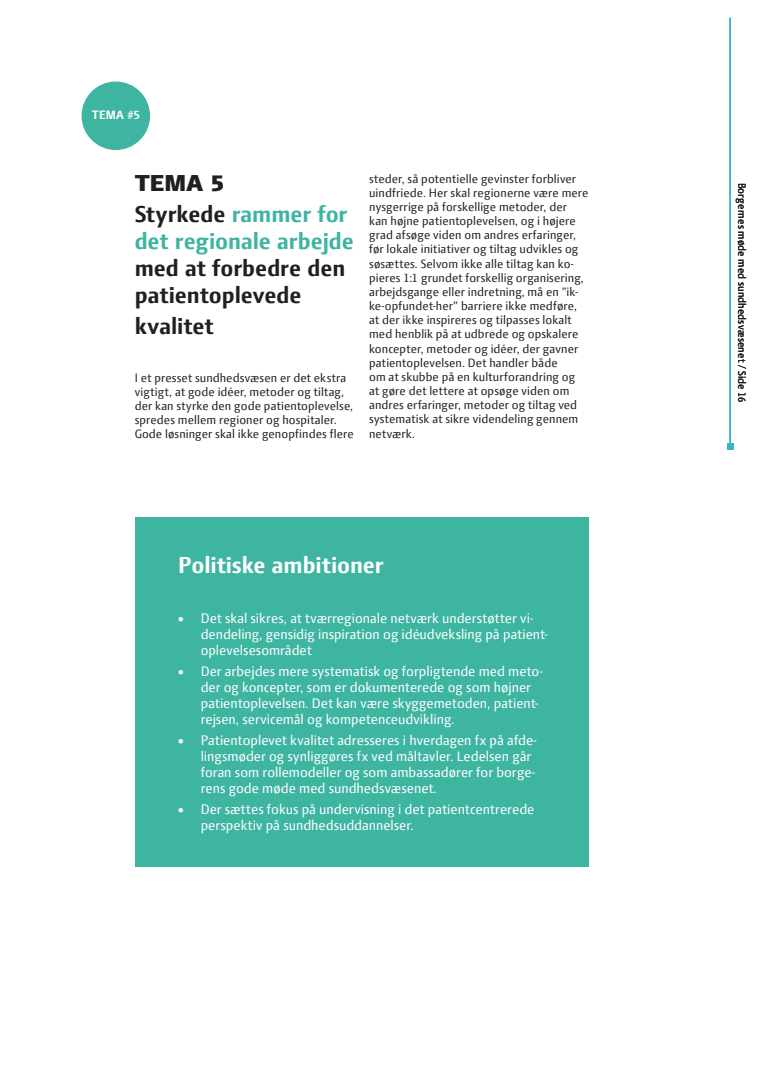
<style>
.page{position:relative;width:780px;height:1088px;background:#fff}
.page>*{position:absolute;margin:0;border:0;box-sizing:border-box;transform-origin:0 0}
.underunder{font:700 25px/27px "Press Sans";letter-spacing:-.005em;color:#231f20}
.underunder-2{font:700 25px "Press Sans";letter-spacing:-.005em;color:#fff}
.underunder-3{font:800 25px "Press Sans";color:#231f20}
.t1{font:15px/16.1px "Press Sans";color:#fff}
.BRØD{font:13.12px/14.1px "Press Sans";letter-spacing:.005em;color:#231f20}
.BRØD-2{font:700 13.12px "Press Sans";color:#fff}
.t2{font:11.25px "Press Sans";letter-spacing:.01em;color:#231f20}
.s1{color:#3eb5a1}
</style>
<div class="page">
<hr style="left:729px;top:18px;width:1px;height:429px;background:#3bb5c5">
<div style="left:726px;top:443px;width:7px;height:7px;background:#3bb5c5"></div>
<div style="left:135px;top:517px;width:453px;height:349px;background:#3eb5a1"></div>
<div style="left:81px;top:81px;width:69px;height:69px;background:#3eb5a1;border-radius:50%"></div>
<p class="BRØD-2" style="left:92px;top:109px;width:50px">TEMA #5</p>
<p class="underunder-3" style="left:135px;top:171px;width:91px">TEMA 5</p>
<p class="underunder" style="left:135px;top:201px;width:221px">Styrkede <span class="s1">rammer for det regionale arbejde </span>med at forbedre den patientoplevede</p>
<p class="underunder" style="left:135px;top:314px;width:80px">kvalitet</p>
<p class="BRØD" style="left:135px;top:372px;width:220px">I et presset sundhedsvæsen er det ekstra vigtigt, at gode idéer, metoder og tiltag, der kan styrke den gode patientoplevelse, spredes mellem regioner og hospitaler.<br>Gode løsninger skal ikke genopfindes flere</p>
<p class="BRØD" style="left:369px;top:173px;width:221px">steder, så potentielle gevinster forbliver uindfriede. Her skal regionerne være mere nysgerrige på forskellige metoder, der kan højne patientoplevelsen, og i højere grad afsøge viden om andres erfaringer, før lokale initiativer og tiltag udvikles og søsættes. Selvom ikke alle tiltag kan ko&shy;pieres 1:1 grundet forskellig organisering, arbejdsgange eller indretning, må en ”ik&shy;ke-opfundet-her” barriere ikke medføre, at der ikke inspireres og tilpasses lokalt med henblik på at udbrede og opskalere koncepter, metoder og idéer, der gavner patientoplevelsen. Det handler både<br>om at skubbe på en kulturforandring og at gøre det lettere at opsøge viden om andres erfaringer, metoder og tiltag ved systematisk at sikre videndeling gennem netværk.</p>
<p class="underunder-2" style="left:178px;top:553px;width:207px">Politiske ambitioner</p>
<p class="t1" style="left:201px;top:611px;width:349px;text-indent:-22px">• Det skal sikres, at tværregionale netværk understøtter vi&shy;dendeling, gensidig inspiration og idéudveksling på patient&shy;oplevelsesområdet</p>
<p class="t1" style="left:201px;top:664px;width:344px;text-indent:-22px">• Der arbejdes mere systematisk og forpligtende med meto&shy;der og koncepter, som er dokumenterede og som højner patientoplevelsen. Det kan være skyggemetoden, patient&shy;rejsen, servicemål og kompetenceudvikling.</p>
<p class="t1" style="left:201px;top:733px;width:338px;text-indent:-22px">• Patientoplevet kvalitet adresseres i hverdagen fx på afde&shy;lingsmøder og synliggøres fx ved måltavler. Ledelsen går foran som rollemodeller og som ambassadører for borge&shy;rens gode møde med sundhedsvæsenet.</p>
<p class="t1" style="left:201px;top:803px;width:335px;text-indent:-22px">• Der sættes fokus på undervisning i det patientcentrerede perspektiv på sundhedsuddannelser.</p>
<p class="t2" style="left:748px;top:182px;width:221px;rotate:90deg">Borgernes møde med sundhedsvæsenet / Side 16</p>
</div>
